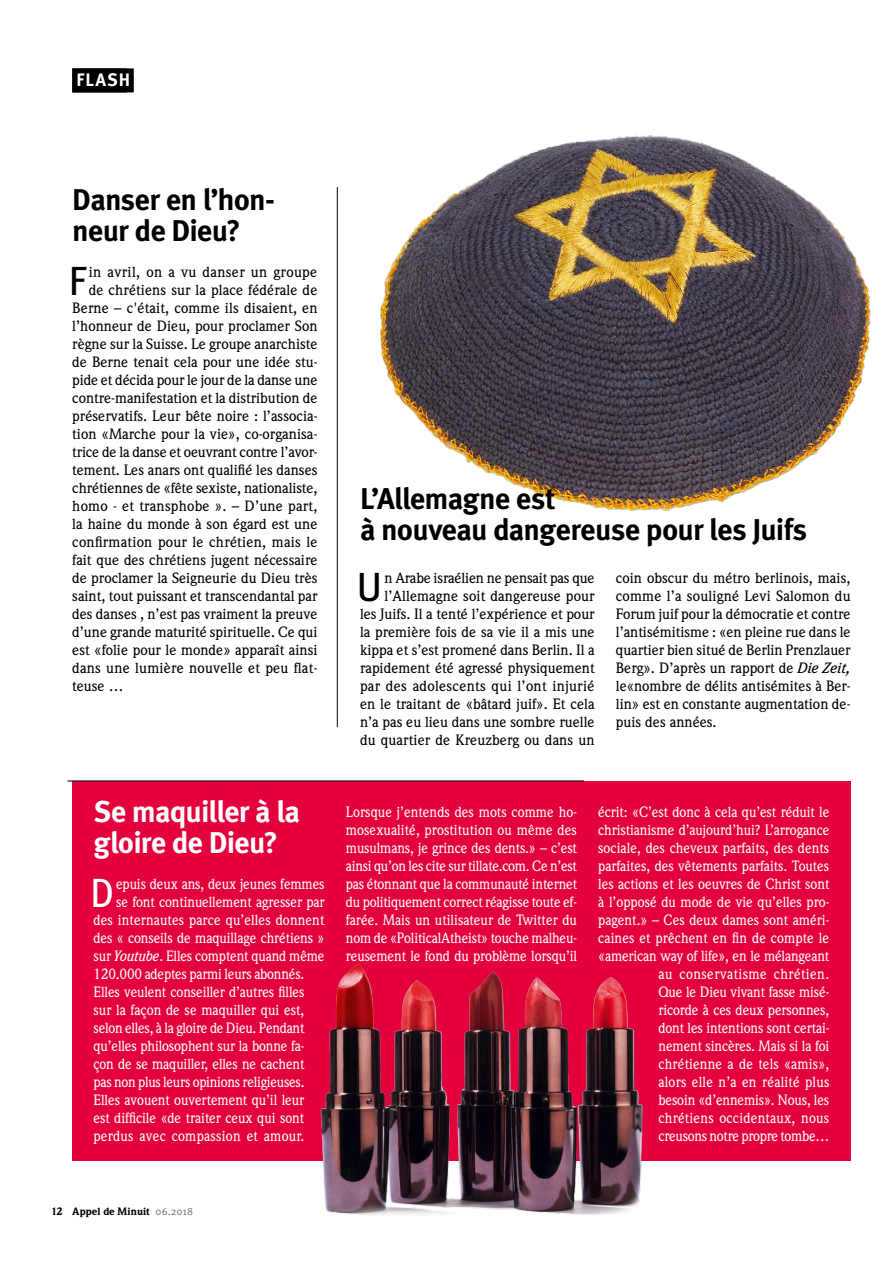
<style>
.page{position:relative;width:893px;height:1263px;background:#fff}
.page>*{position:absolute;margin:0;border:0;box-sizing:border-box;transform-origin:0 0}
.t1{font:40.8px "Meta OT";color:#000}
.t2{font:40.8px "Meta OT";color:#fff;scale:.94 1}
.t3{font:700 30px/31.5px "Meta OT";letter-spacing:-.025em;color:#000}
.t4{font:700 30px/31.5px "Meta OT";letter-spacing:-.03em;color:#fff}
.t5{font:700 18px "Meta OT";letter-spacing:.05em;color:#fff}
.t6{font:500 14.7px/18px "Weidemann";color:#000;text-align:right}
.t7{font:500 14.7px/18px "Weidemann";letter-spacing:-.01em;color:#fff;text-align:justify;scale:.94 1}
.t8{font:500 14.7px "Weidemann";letter-spacing:.02em;color:#fff;scale:.94 1}
.t9{font:500 14.7px "Weidemann";letter-spacing:.025em;color:#000}
.t10{font:900 10.5px "Weidemann";letter-spacing:-.005em;color:#000}
.s1{font-style:italic}
.s2{font-family:"Meta OT Norm";font-weight:400;color:#6e6e6e}
</style>
<div class="page">
<img style="left:380px;top:135px;width:491px;height:377px">
<div style="left:72px;top:781px;width:778px;height:380px;background:#e4003c"></div>
<div style="left:72px;top:68px;width:62px;height:24px;background:#000"></div>
<hr style="left:68px;top:781px;width:516px;height:1px;background:#000">
<hr style="left:337px;top:187px;width:1px;height:540px;background:#000">
<img style="left:320px;top:964px;width:323px;height:251px">
<p class="t5" style="left:77px;top:68px;width:55px">FLASH</p>
<p class="t5" style="left:77px;top:68px;width:48px">TITRE</p>
<h2 class="t3" style="left:72px;top:184px;width:204px">Danser en l’hon&shy;neur de Dieu?</h2>
<h1 class="t1" style="left:69px;top:256px;width:20px">F</h1>
<p class="t9" style="left:89px;top:263px;width:230px">in avril, on a vu danser un groupe</p>
<p class="t6" style="left:89px;top:281px;width:230px">de chrétiens sur la place fédérale de</p>
<p class="t6" style="left:72px;top:299px;width:247px">Berne – c'était, comme ils disaient, en</p>
<p class="t6" style="left:72px;top:317px;width:247px">l’honneur de Dieu, pour proclamer Son</p>
<p class="t6" style="left:72px;top:335px;width:247px">règne sur la Suisse. Le groupe anarchiste</p>
<p class="t6" style="left:72px;top:353px;width:247px">de Berne tenait cela pour une idée stu-</p>
<p class="t6" style="left:72px;top:371px;width:247px">pide et décida pour le jour de la danse une</p>
<p class="t6" style="left:72px;top:389px;width:247px">contre-manifestation et la distribution de</p>
<p class="t6" style="left:72px;top:407px;width:247px">préservatifs. Leur bête noire : l’associa-</p>
<p class="t6" style="left:72px;top:425px;width:247px">tion «Marche pour la vie», co-organisa-</p>
<p class="t6" style="left:72px;top:443px;width:247px">trice de la danse et oeuvrant contre l’avor-</p>
<p class="t6" style="left:72px;top:461px;width:247px">tement. Les anars ont qualifié les danses</p>
<p class="t6" style="left:72px;top:479px;width:247px">chrétiennes de «fête sexiste, nationaliste,</p>
<p class="t6" style="left:72px;top:497px;width:247px">homo - et transphobe ». – D’une part,</p>
<p class="t6" style="left:72px;top:515px;width:247px">la haine du monde à son égard est une</p>
<p class="t6" style="left:72px;top:533px;width:247px">confirmation pour le chrétien, mais le</p>
<p class="t6" style="left:72px;top:551px;width:247px">fait que des chrétiens jugent nécessaire</p>
<p class="t6" style="left:72px;top:569px;width:247px">de proclamer la Seigneurie du Dieu très</p>
<p class="t6" style="left:72px;top:587px;width:247px">saint, tout puissant et transcendantal par</p>
<p class="t6" style="left:72px;top:605px;width:247px">des danses , n’est pas vraiment la preuve</p>
<p class="t6" style="left:72px;top:623px;width:247px">d’une grande maturité spirituelle. Ce qui</p>
<p class="t6" style="left:72px;top:641px;width:247px">est «folie pour le monde» apparaît ainsi</p>
<p class="t6" style="left:72px;top:659px;width:247px">dans une lumière nouvelle et peu flat-</p>
<p class="t6" style="left:72px;top:677px;width:53px">teuse …</p>
<h2 class="t4" style="left:94px;top:796px;width:208px">Se maquiller à la gloire de Dieu?</h2>
<h1 class="t2" style="left:90px;top:868px;width:27px">D</h1>
<p class="t7" style="left:116px;top:875px;width:223px">epuis deux ans, deux jeunes femmes</p>
<p class="t7" style="left:116px;top:893px;width:223px">se font continuellement agresser par</p>
<p class="t7" style="left:94px;top:911px;width:247px">des internautes parce qu’elles donnent</p>
<p class="t7" style="left:94px;top:929px;width:247px">des « conseils de maquillage chrétiens »</p>
<p class="t7" style="left:94px;top:947px;width:247px">sur <span class="s1">Youtube</span>. Elles comptent quand même</p>
<p class="t7" style="left:94px;top:965px;width:226px">120.000 adeptes parmi leurs abonnés.</p>
<p class="t7" style="left:94px;top:983px;width:226px">Elles veulent conseiller d’autres filles</p>
<p class="t7" style="left:94px;top:1001px;width:226px">sur la façon de se maquiller qui est,</p>
<p class="t7" style="left:94px;top:1019px;width:226px">selon elles, à la gloire de Dieu. Pendant</p>
<p class="t7" style="left:94px;top:1037px;width:226px">qu’elles philosophent sur la bonne fa-</p>
<p class="t7" style="left:94px;top:1055px;width:226px">çon de se maquiller, elles ne cachent</p>
<p class="t7" style="left:94px;top:1073px;width:226px">pas non plus leurs opinions religieuses.</p>
<p class="t7" style="left:94px;top:1091px;width:226px">Elles avouent ouvertement qu’il leur</p>
<p class="t7" style="left:94px;top:1109px;width:226px">est difficile «de traiter ceux qui sont</p>
<p class="t8" style="left:94px;top:1127px;width:226px">perdus avec compassion et amour.</p>
<h2 class="t3" style="left:360px;top:483px;width:449px">L’Allemagne est<br>à nouveau dangereuse pour les Juifs</h2>
<h1 class="t1" style="left:357px;top:562px;width:27px">U</h1>
<p class="t6" style="left:360px;top:569px;width:236px">n Arabe israélien ne pensait pas que l’Allemagne soit dangereuse pour<br>les Juifs. Il a tenté l’expérience et pour la première fois de sa vie il a mis une kippa et s’est promené dans Berlin. Il a rapidement été agressé physiquement par des adolescents qui l’ont injurié en le traitant de «bâtard juif». Et cela n’a pas eu lieu dans une sombre ruelle du quartier de Kreuzberg ou dans un</p>
<p class="t6" style="left:616px;top:569px;width:236px;text-align:justify">coin obscur du métro berlinois, mais, comme l’a souligné Levi Salomon du Forum juif pour la démocratie et contre l’antisémitisme : «en pleine rue dans le quartier bien situé de Berlin Prenzlauer Berg». D’après un rapport de <span class="s1">Die Zeit, </span>le«nombre de délits antisémites à Ber&shy;lin» est en constante augmentation de&shy;puis des années.</p>
<p class="t7" style="left:346px;top:803px;width:247px">Lorsque j’entends des mots comme ho&shy;mosexualité, prostitution ou même des musulmans, je grince des dents.» – c’est ainsi qu’on les cite sur tillate.com. Ce n’est pas étonnant que la communauté internet du politiquement correct réagisse toute ef&shy;farée. Mais un utilisateur de Twitter du nom de «PoliticalAtheist» touche malheu&shy;reusement le fond du problème lorsqu’il</p>
<p class="t7" style="left:598px;top:803px;width:247px;text-align:right">écrit: «C’est donc à cela qu’est réduit le christianisme d’aujourd’hui? L’arrogance sociale, des cheveux parfaits, des dents parfaites, des vêtements parfaits. Toutes les actions et les oeuvres de Christ sont à l’opposé du mode de vie qu’elles pro&shy;pagent.» – Ces deux dames sont améri&shy;caines et prêchent en fin de compte le «american way of life», en le mélangeant au conservatisme chrétien.<br>Que le Dieu vivant fasse misé-<br>ricorde à ces deux personnes,<br>dont les intentions sont certai-<br>nement sincères. Mais si la foi chrétienne a de tels «amis»,<br>alors elle n’a en réalité plus<br>besoin «d’ennemis». Nous, les<br>chrétiens occidentaux, nous<br>creusons notre propre tombe…</p>
<p class="t10" style="left:51px;top:1204px;width:144px">12 Appel de Minuit <span class="s2">06.2018</span></p>
</div>
